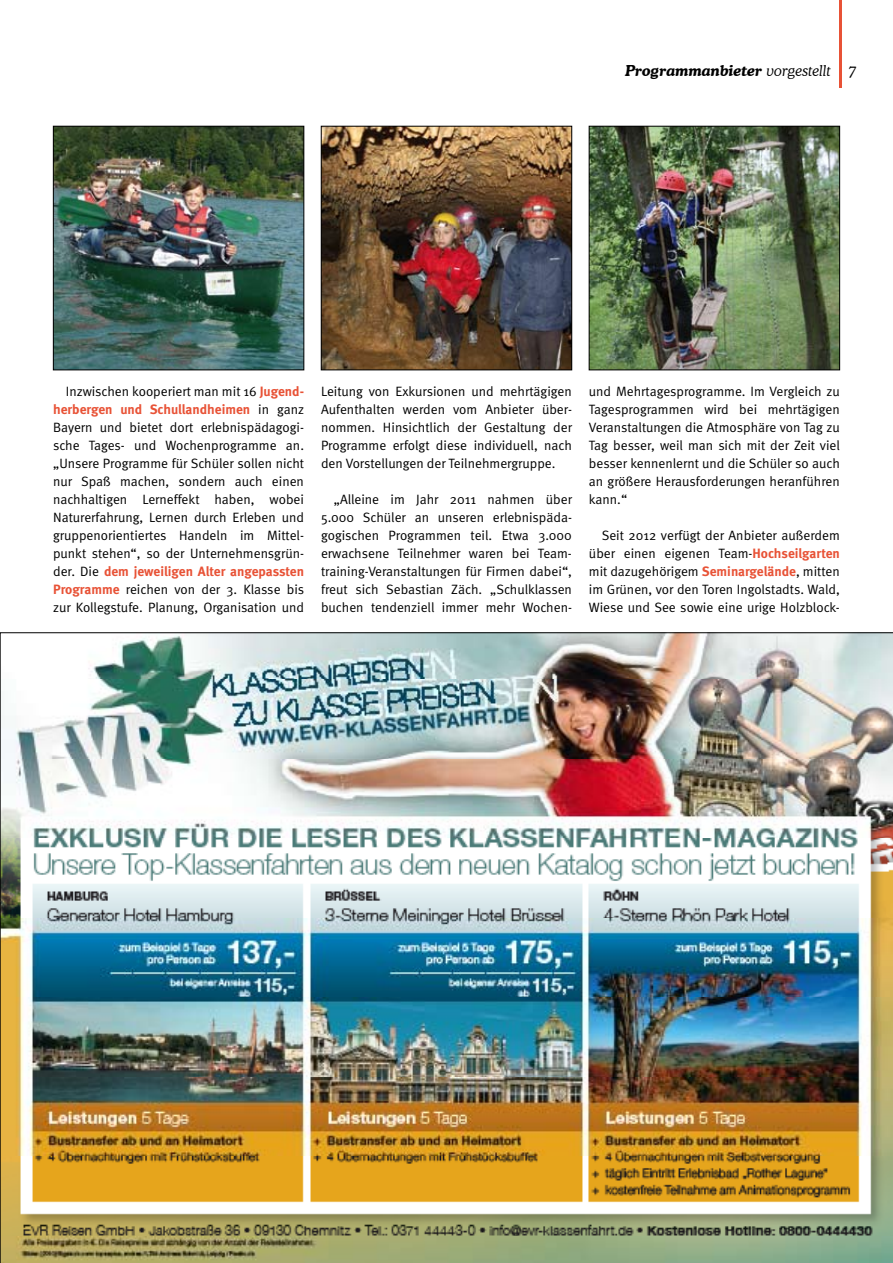
<style>
.page{position:relative;width:893px;height:1263px;background:#fff}
.page>*{position:absolute;margin:0;border:0;box-sizing:border-box;transform-origin:0 0}
.t1{font:italic 700 15px "Cooper BT";color:#000}
.t2{font:italic 300 15px "Cooper BT";color:#000}
.t3{font:13.5px/18px "Meta Normal";color:#000;text-align:justify}
.t4{font:700 13.5px "Meta";color:#e85236}
.s1{font-weight:300}
.s2{font-family:"Meta";font-weight:700;color:#e85236}
.s3{font-family:"Meta Normal";font-weight:400;color:#000}
</style>
<div class="page">
<hr style="left:839px;top:0;width:2px;height:87px;background:#e85236">
<img style="left:0;top:632px;width:893px;height:631px">
<img style="left:55px;top:128px;width:247px;height:240px">
<div style="left:53px;top:126px;width:251px;height:244px;border:1px solid #000"></div>
<img style="left:323px;top:128px;width:247px;height:240px">
<div style="left:321px;top:126px;width:251px;height:244px;border:1px solid #000"></div>
<img style="left:591px;top:128px;width:247px;height:240px">
<div style="left:589px;top:126px;width:251px;height:244px;border:1px solid #000"></div>
<p class="t1" style="left:625px;top:62px;width:207px">Programmanbieter <span class="s1">vorgestellt</span></p>
<p class="t2" style="left:848px;top:62px;width:9px">7</p>
<p class="t3" style="left:66px;top:382px;width:240px">Inzwischen kooperiert man mit 16 <span class="s2">Jugend-</span></p>
<p class="t4" style="left:53px;top:401px;width:253px">herbergen und Schullandheimen <span class="s3">in ganz</span></p>
<p class="t3" style="left:53px;top:418px;width:252px">Bayern und bietet dort erlebnispädagogi&shy;sche Tages- und Wochenprogramme an. „Unsere Programme für Schüler sollen nicht nur Spaß machen, sondern auch einen nachhaltigen Lerneffekt haben, wobei Naturerfahrung, Lernen durch Erleben und gruppenorientiertes Handeln im Mittel&shy;punkt stehen“, so der Unternehmensgrün-</p>
<p class="t4" style="left:53px;top:563px;width:252px"><span class="s3">der. Die</span> dem jeweiligen Alter angepassten</p>
<p class="t3" style="left:53px;top:580px;width:253px"><span class="s2">Programme</span> reichen von der 3. Klasse bis zur Kollegstufe. Planung, Organisation und</p>
<p class="t3" style="left:321px;top:382px;width:252px">Leitung von Exkursionen und mehrtägigen Aufenthalten werden vom Anbieter über&shy;nommen. Hinsichtlich der Gestaltung der Programme erfolgt diese individuell, nach den Vorstellungen der Teilnehmergruppe.</p>
<p class="t3" style="left:321px;top:490px;width:252px;text-indent:13px">„Alleine im Jahr 2011 nahmen über 5.000 Schüler an unseren erlebnispäda&shy;gogischen Programmen teil. Etwa 3.000 erwachsene Teilnehmer waren bei Team&shy;training-Veranstaltungen für Firmen dabei“, freut sich Sebastian Zäch. „Schulklassen buchen tendenziell immer mehr Wochen-</p>
<p class="t3" style="left:589px;top:382px;width:253px">und Mehrtagesprogramme. Im Vergleich zu Tagesprogrammen wird bei mehrtägigen Veranstaltungen die Atmosphäre von Tag zu Tag besser, weil man sich mit der Zeit viel besser kennenlernt und die Schüler so auch an größere Herausforderungen heranführen kann.“</p>
<p class="t3" style="left:589px;top:526px;width:252px;text-indent:13px">Seit 2012 verfügt der Anbieter außerdem über einen eigenen Team-<span class="s2">Hochseilgarten </span>mit dazugehörigem <span class="s2">Seminargelände</span>, mitten im Grünen, vor den Toren Ingolstadts. Wald, Wiese und See sowie eine urige Holzblock-</p>
</div>
